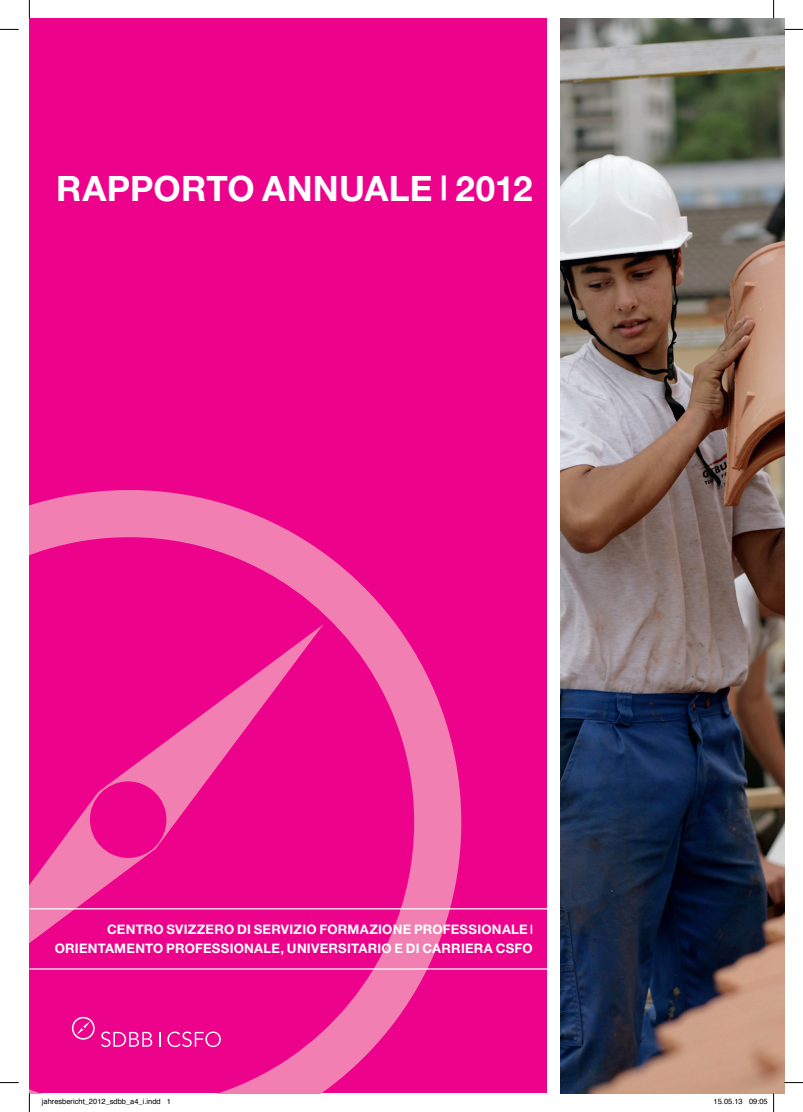
<style>
.page{position:relative;width:803px;height:1112px;background:#fff}
.page>*{position:absolute;margin:0;border:0;box-sizing:border-box;transform-origin:0 0}
.t1{font:700 35px "Helvetica Neue LT Pro";letter-spacing:.01em;color:#fff}
.t2{font:700 13.12px/18.8px "Helvetica Neue LT Pro";letter-spacing:.02em;color:#fff;text-align:right}
.t3{font:7.5px "Helvetica";color:#000}
</style>
<div class="page">
<div style="left:29px;top:19px;width:518px;height:1073px;background:#ed028c"></div>
<svg style="left:29px;top:490px;width:432px;height:602px"></svg>
<svg style="left:101px;top:1031px;width:51px;height:15px"></svg>
<svg style="left:72px;top:1016px;width:23px;height:23px"></svg>
<svg style="left:167px;top:1031px;width:54px;height:15px"></svg>
<svg style="left:159px;top:1031px;width:2px;height:15px"></svg>
<hr style="left:29px;top:968px;width:525px;height:1px;background:#fff">
<hr style="left:29px;top:907px;width:525px;height:2px;background:#fff">
<img style="left:561px;top:19px;width:223px;height:1073px">
<svg style="left:0;top:29px;width:19px;height:1px"></svg>
<svg style="left:784px;top:29px;width:19px;height:1px"></svg>
<svg style="left:0;top:1082px;width:19px;height:1px"></svg>
<svg style="left:784px;top:1081px;width:19px;height:2px"></svg>
<svg style="left:29px;top:0;width:1px;height:19px"></svg>
<svg style="left:29px;top:1092px;width:1px;height:19px"></svg>
<svg style="left:773px;top:0;width:1px;height:19px"></svg>
<svg style="left:749px;top:1092px;width:25px;height:19px"></svg>
<h1 class="t1" style="left:56px;top:166px;width:52px">RAPPORTO</h1>
<h1 class="t1" style="left:262px;top:166px;width:26px">ANNUALE</h1>
<h1 class="t1" style="left:441px;top:166px;width:93px"><sup>|</sup> 2012</h1>
<p class="t2" style="left:55px;top:919px;width:479px">O FORMAZIONE PROFESSIONALE <sup>|<br></sup>ORIENTAMENTO PROFESSIONALE, UNIVERSITARIO E DI CARRIERA CSFO</p>
<p class="t2" style="left:107px;top:919px;width:109px">CENTRO SVIZZERO</p>
<p class="t2" style="left:237px;top:919px;width:52px">DI SERVIZI</p>
<p class="t3" style="left:42px;top:1095px;width:131px">jahresbericht_2012_sdbb_a4_i.indd 1</p>
<p class="t3" style="left:713px;top:1095px;width:56px">15.05.13 09:05</p>
</div>
